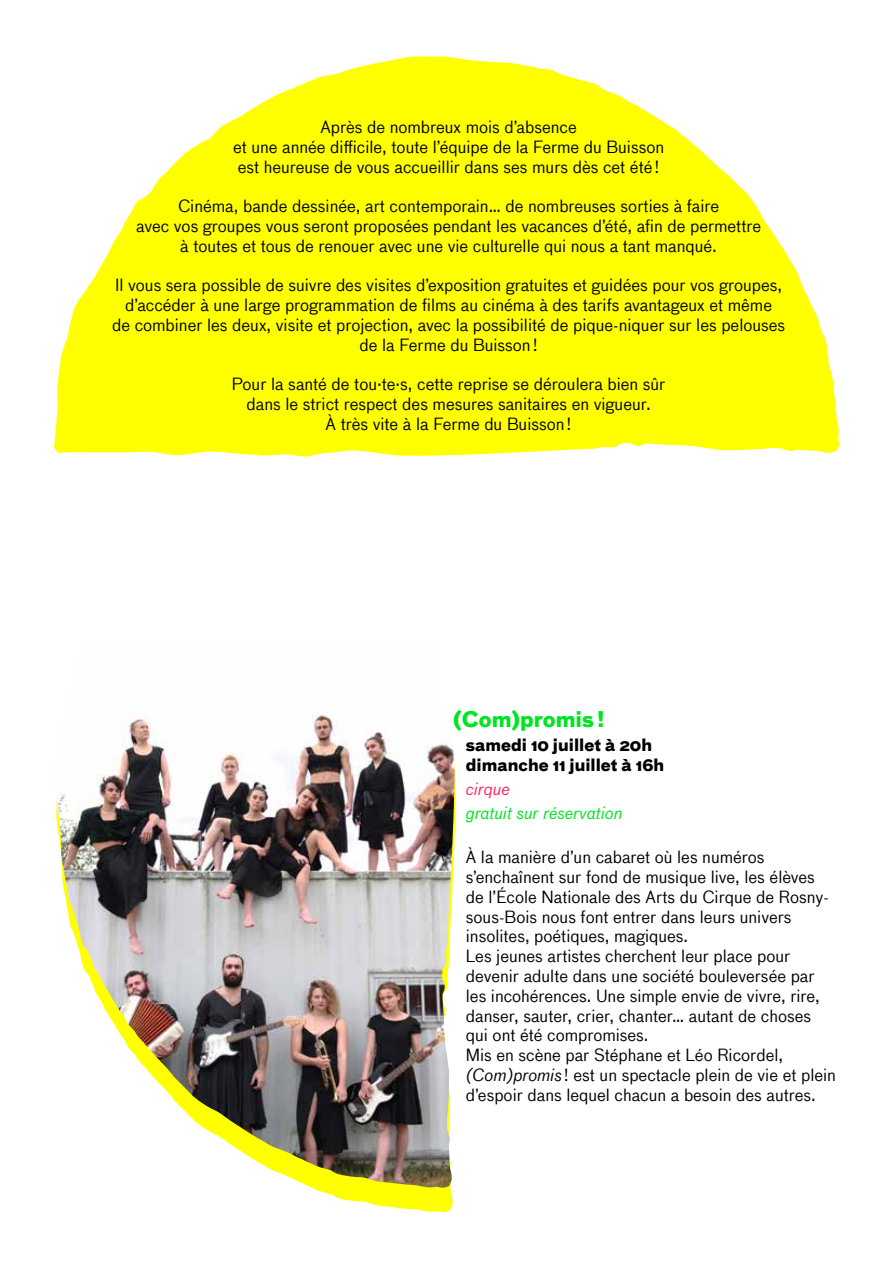
<style>
.page{position:relative;width:893px;height:1263px;background:#fff}
.page>*{position:absolute;margin:0;border:0;box-sizing:border-box;transform-origin:0 0}
.t1{font:700 21px "Bau";color:#00e522}
.t2{font:16.5px/19.8px "Bau Offc";color:#000;text-align:center}
.t3{font:700 16.5px/19.8px "Bau";color:#000}
.t4{font:italic 16.5px "Bau";color:#00e522}
.t5{font:italic 16.5px "Bau";color:#ff2465}
.s1{font-style:italic}
</style>
<div class="page">
<svg style="left:313px;top:1188px;width:140px;height:24px;fill:#ff0"></svg>
<img style="left:56px;top:707px;width:400px;height:481px">
<div style="left:438px;top:471px;width:437px;height:263px;background:#fff"></div>
<svg style="left:54px;top:56px;width:785px;height:401px;fill:#ff0"></svg>
<p class="t2" style="left:233px;top:117px;width:433px">Après de nombreux mois d’absence<br>et une année difficile, toute l’équipe de la Ferme du Buisson est heureuse de vous accueillir dans ses murs dès cet été!</p>
<p class="t2" style="left:136px;top:196px;width:626px">Cinéma, bande dessinée, art contemporain… de nombreuses sorties à faire<br>avec vos groupes vous seront proposées pendant les vacances d’été, afin de permettre à toutes et tous de renouer avec une vie culturelle qui nous a tant manqué.</p>
<p class="t2" style="left:112px;top:276px;width:675px">Il vous sera possible de suivre des visites d’exposition gratuites et guidées pour vos groupes, d’accéder à une large programmation de films au cinéma à des tarifs avantageux et même<br>de combiner les deux, visite et projection, avec la possibilité de pique-niquer sur les pelouses de la Ferme du Buisson!</p>
<p class="t2" style="left:232px;top:375px;width:435px">Pour la santé de tou·te·s, cette reprise se déroulera bien sûr dans le strict respect des mesures sanitaires en vigueur.<br>À très vite à la Ferme du Buisson!</p>
<p class="t1" style="left:453px;top:705px;width:153px">(Com)promis!</p>
<p class="t3" style="left:466px;top:735px;width:200px">samedi 10 juillet à 20h dimanche 11 juillet à 16h</p>
<p class="t5" style="left:466px;top:779px;width:45px">cirque</p>
<p class="t4" style="left:466px;top:803px;width:158px">gratuit sur réservation</p>
<p class="t2" style="left:466px;top:847px;width:372px;text-align:left">À la manière d’un cabaret où les numéros s’enchaînent sur fond de musique live, les élèves de l’École Nationale des Arts du Cirque de Rosny&shy;sous-Bois nous font entrer dans leurs univers insolites, poétiques, magiques.<br>Les jeunes artistes cherchent leur place pour devenir adulte dans une société bouleversée par les incohérences. Une simple envie de vivre, rire, danser, sauter, crier, chanter… autant de choses qui ont été compromises.<br>Mis en scène par Stéphane et Léo Ricordel, <span class="s1">(Com)promis</span> ! est un spectacle plein de vie et plein d’espoir dans lequel chacun a besoin des autres.</p>
</div>
